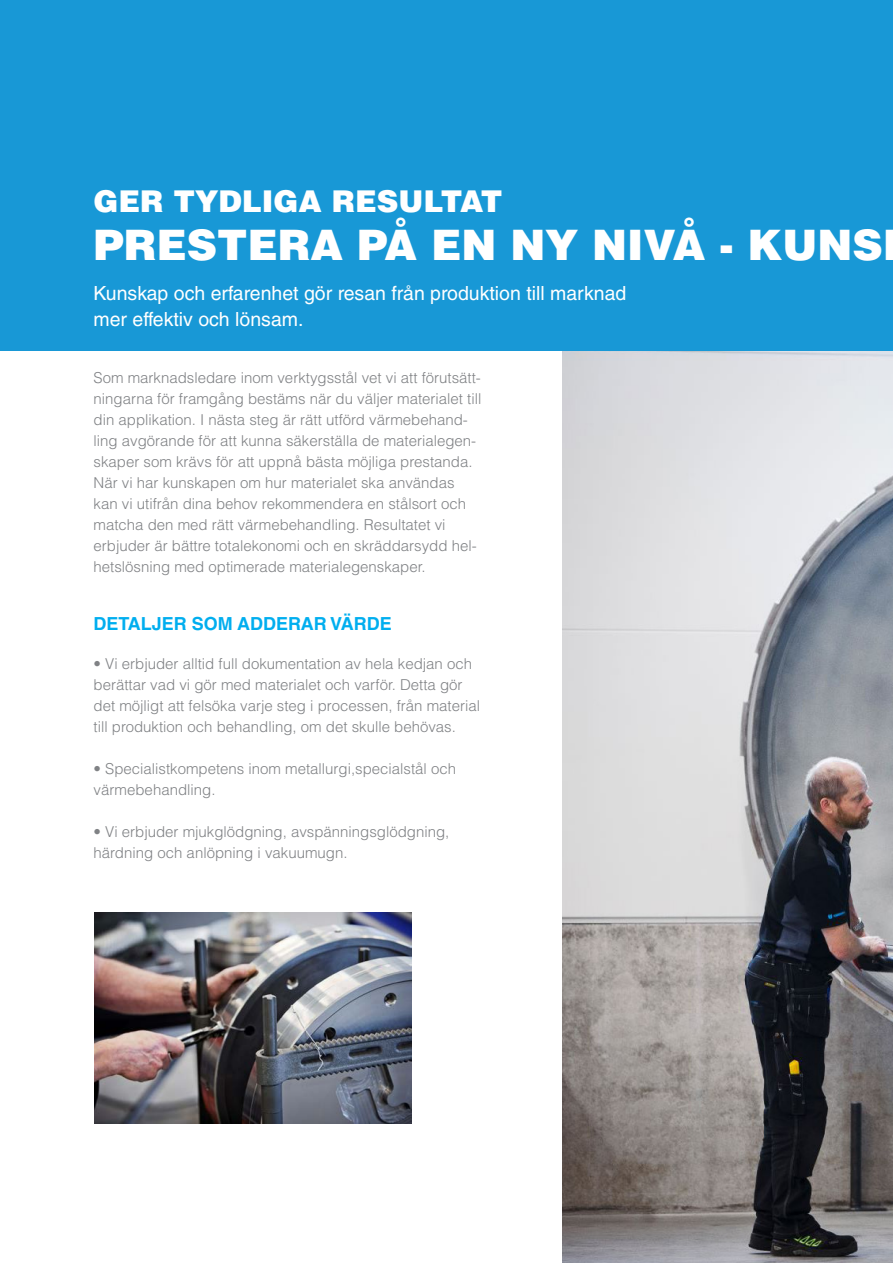
<style>
.page{position:relative;width:893px;height:1263px;background:#fff}
.page>*{position:absolute;margin:0;border:0;box-sizing:border-box;transform-origin:0 0}
.t1{font:900 42px "Helvetica LT Std";color:#fff}
.t2{font:900 30px "Helvetica LT Std";color:#fff}
.t3{font:19.5px "Helvetica LT Std";color:#fff}
.t4{font:700 18px "Helvetica LT Std";color:#00aeef}
.t5{font:300 15px/21px "Helvetica LT Std";color:#808285}
</style>
<div class="page">
<img style="left:562px;top:351px;width:331px;height:912px">
<div style="left:0;top:0;width:893px;height:351px;background:#1898d6"></div>
<img style="left:95px;top:912px;width:317px;height:212px">
<p class="t2" style="left:94px;top:181px;width:410px">GER TYDLIGA RESULTAT</p>
<p class="t1" style="left:94px;top:217px;width:791px">PRESTERA PÅ EN NY NIVÅ - KUNS</p>
<p class="t3" style="left:94px;top:282px;width:534px">Kunskap och erfarenhet gör resan från produktion till marknad</p>
<p class="t3" style="left:94px;top:308px;width:211px">mer effektiv och lönsam.</p>
<p class="t5" style="left:94px;top:367px;width:389px">Som marknadsledare inom verktygsstål vet vi att förutsätt&shy;ningarna för framgång bestäms när du väljer materialet till din applikation. I nästa steg är rätt utförd värmebehand&shy;ling avgörande för att kunna säkerställa de materialegen&shy;skaper som krävs för att uppnå bästa möjliga prestanda.<br>När vi har kunskapen om hur materialet ska användas kan vi utifrån dina behov rekommendera en stålsort och matcha den med rätt värmebehandling. Resultatet vi erbjuder är bättre totalekonomi och en skräddarsydd hel&shy;hetslösning med optimerade materialegenskaper.</p>
<p class="t4" style="left:94px;top:613px;width:300px">DETALJER SOM ADDERAR VÄRDE</p>
<p class="t5" style="left:94px;top:653px;width:388px">• Vi erbjuder alltid full dokumentation av hela kedjan och berättar vad vi gör med materialet och varför. Detta gör det möjligt att felsöka varje steg i processen, från material</p>
<p class="t5" style="left:94px;top:716px;width:364px">till produktion och behandling, om det skulle behövas.</p>
<p class="t5" style="left:94px;top:758px;width:364px">• Specialistkompetens inom metallurgi,specialstål och värmebehandling.</p>
<p class="t5" style="left:94px;top:821px;width:357px">• Vi erbjuder mjukglödgning, avspänningsglödgning, härdning och anlöpning i vakuumugn.</p>
</div>
